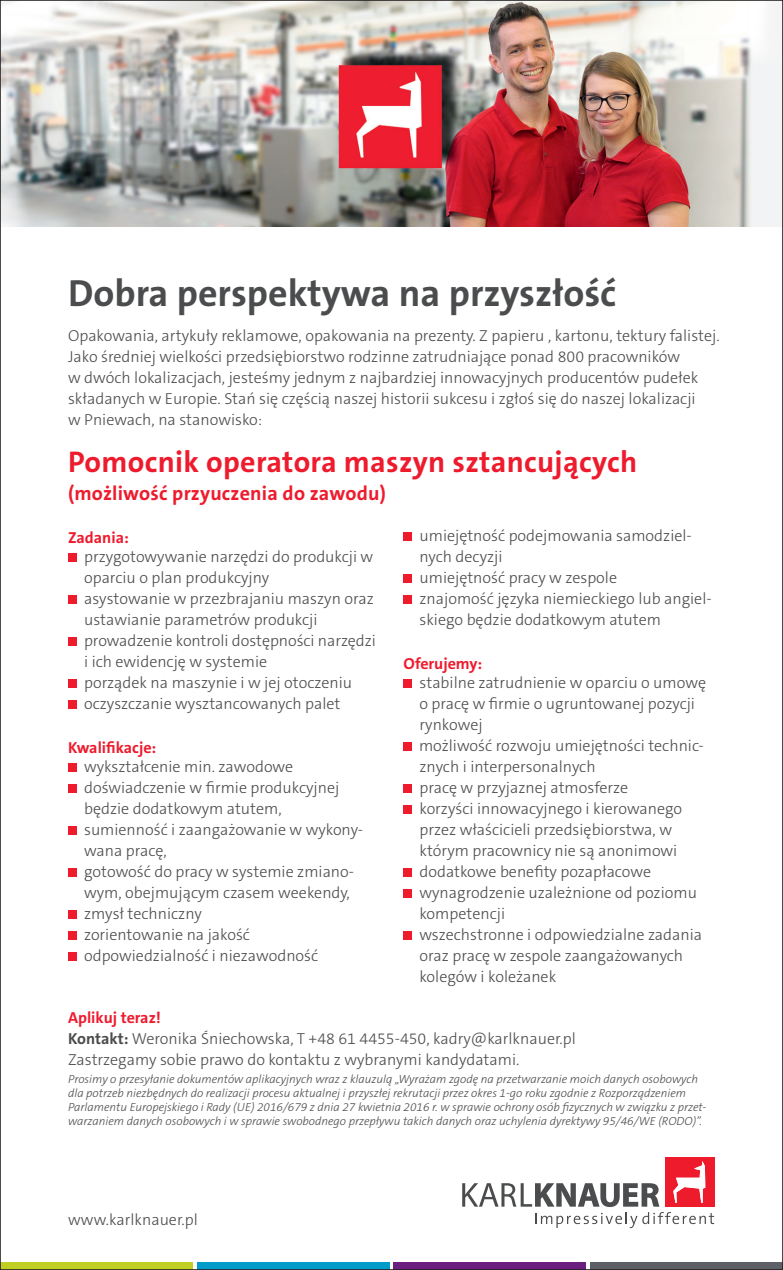
<style>
.page{position:relative;width:783px;height:1270px;background:#fff}
.page>*{position:absolute;margin:0;border:0;box-sizing:border-box;transform-origin:0 0}
.t1{font:700 38px "The Sans B W7";color:#4b4c4d}
.t2{font:700 30px "The Sans C5";letter-spacing:.01em;color:#ee1b2d}
.t3{font:700 20px "The Sans C5";letter-spacing:.01em;color:#ee1b2d}
.t4{font:300 16px/21px "The Sans C5";color:#4b4c4d}
.t5{font:700 16px "The Sans C5";color:#ee1b2d}
.t6{font:italic 300 11.8px/14px "The Sans C5";color:#4b4c4d}
.s1{font-weight:700}
</style>
<div class="page">
<div style="left:664px;top:1157px;width:50px;height:50px;background:#ee1b2d"></div>
<svg style="left:462px;top:1161px;width:252px;height:67px"></svg>
<div style="left:68px;top:554px;width:9px;height:8px;background:#ee1b2d"></div>
<div style="left:68px;top:596px;width:9px;height:8px;background:#ee1b2d"></div>
<div style="left:68px;top:638px;width:9px;height:8px;background:#ee1b2d"></div>
<div style="left:68px;top:680px;width:9px;height:8px;background:#ee1b2d"></div>
<div style="left:68px;top:701px;width:9px;height:8px;background:#ee1b2d"></div>
<div style="left:68px;top:764px;width:9px;height:8px;background:#ee1b2d"></div>
<div style="left:68px;top:785px;width:9px;height:8px;background:#ee1b2d"></div>
<div style="left:68px;top:827px;width:9px;height:8px;background:#ee1b2d"></div>
<div style="left:68px;top:869px;width:9px;height:8px;background:#ee1b2d"></div>
<div style="left:68px;top:911px;width:9px;height:8px;background:#ee1b2d"></div>
<div style="left:68px;top:932px;width:9px;height:8px;background:#ee1b2d"></div>
<div style="left:68px;top:953px;width:9px;height:8px;background:#ee1b2d"></div>
<div style="left:403px;top:533px;width:9px;height:8px;background:#ee1b2d"></div>
<div style="left:403px;top:575px;width:9px;height:8px;background:#ee1b2d"></div>
<div style="left:403px;top:596px;width:9px;height:8px;background:#ee1b2d"></div>
<div style="left:403px;top:680px;width:9px;height:8px;background:#ee1b2d"></div>
<div style="left:403px;top:743px;width:9px;height:8px;background:#ee1b2d"></div>
<div style="left:403px;top:785px;width:9px;height:8px;background:#ee1b2d"></div>
<div style="left:403px;top:806px;width:9px;height:8px;background:#ee1b2d"></div>
<div style="left:403px;top:869px;width:9px;height:8px;background:#ee1b2d"></div>
<div style="left:403px;top:890px;width:9px;height:8px;background:#ee1b2d"></div>
<div style="left:403px;top:932px;width:9px;height:8px;background:#ee1b2d"></div>
<img style="left:2px;top:2px;width:778px;height:224px">
<div style="left:0;top:1263px;width:193px;height:7px;background:#c1ce23"></div>
<div style="left:197px;top:1263px;width:192px;height:7px;background:#009bc8"></div>
<div style="left:393px;top:1263px;width:193px;height:7px;background:#6b1f7e"></div>
<div style="left:590px;top:1263px;width:192px;height:7px;background:#5d6067"></div>
<p class="t1" style="left:68px;top:269px;width:549px">Dobra perspektywa na przyszłość</p>
<p class="t4" style="left:68px;top:325px;width:653px">Opakowania, artykuły reklamowe, opakowania na prezenty. Z papieru , kartonu, tektury falistej.<br>Jako średniej wielkości przedsiębiorstwo rodzinne zatrudniające ponad 800 pracowników<br>w dwóch lokalizacjach, jesteśmy jednym z najbardziej innowacyjnych producentów pudełek składanych w Europie. Stań się częścią naszej historii sukcesu i zgłoś się do naszej lokalizacji<br>w Pniewach, na stanowisko:</p>
<p class="t2" style="left:68px;top:442px;width:570px">Pomocnik operatora maszyn sztancujących</p>
<p class="t3" style="left:68px;top:480px;width:319px">(możliwość przyuczenia do zawodu)</p>
<p class="t5" style="left:68px;top:527px;width:62px">Zadania:</p>
<p class="t4" style="left:84px;top:546px;width:290px">przygotowywanie narzędzi do produkcji w oparciu o plan produkcyjny</p>
<p class="t4" style="left:84px;top:588px;width:291px">asystowanie w przezbrajaniu maszyn oraz ustawianie parametrów produkcji</p>
<p class="t4" style="left:84px;top:630px;width:293px">prowadzenie kontroli dostępności narzędzi i ich ewidencję w systemie</p>
<p class="t4" style="left:84px;top:672px;width:269px">porządek na maszynie i w jej otoczeniu</p>
<p class="t4" style="left:84px;top:693px;width:258px">oczyszczanie wysztancowanych palet</p>
<p class="t5" style="left:68px;top:737px;width:90px">Kwalifikacje:</p>
<p class="t4" style="left:84px;top:756px;width:211px">wykształcenie min. zawodowe</p>
<p class="t4" style="left:84px;top:777px;width:256px">doświadczenie w firmie produkcyjnej będzie dodatkowym atutem,</p>
<p class="t4" style="left:84px;top:819px;width:280px">sumienność i zaangażowanie w wykony&shy;wana pracę,</p>
<p class="t4" style="left:84px;top:861px;width:271px">gotowość do pracy w systemie zmiano&shy;wym, obejmującym czasem weekendy,</p>
<p class="t4" style="left:84px;top:903px;width:119px">zmysł techniczny</p>
<p class="t4" style="left:84px;top:924px;width:167px">zorientowanie na jakość</p>
<p class="t4" style="left:84px;top:945px;width:235px">odpowiedzialność i niezawodność</p>
<p class="t4" style="left:419px;top:525px;width:274px">umiejętność podejmowania samodziel&shy;nych decyzji<br>umiejętność pracy w zespole</p>
<p class="t4" style="left:419px;top:588px;width:293px">znajomość języka niemieckiego lub angiel&shy;skiego będzie dodatkowym atutem</p>
<p class="t5" style="left:403px;top:653px;width:80px">Oferujemy:</p>
<p class="t4" style="left:419px;top:672px;width:288px">stabilne zatrudnienie w oparciu o umowę o pracę w firmie o ugruntowanej pozycji rynkowej</p>
<p class="t4" style="left:419px;top:735px;width:286px">możliwość rozwoju umiejętności technic&shy;znych i interpersonalnych</p>
<p class="t4" style="left:419px;top:777px;width:210px">pracę w przyjaznej atmosferze</p>
<p class="t4" style="left:419px;top:798px;width:264px">korzyści innowacyjnego i kierowanego przez właścicieli przedsiębiorstwa, w którym pracownicy nie są anonimowi</p>
<p class="t4" style="left:419px;top:861px;width:233px">dodatkowe benefity pozapłacowe</p>
<p class="t4" style="left:419px;top:882px;width:284px">wynagrodzenie uzależnione od poziomu kompetencji<br>wszechstronne i odpowiedzialne zadania oraz pracę w zespole zaangażowanych kolegów i koleżanek</p>
<p class="t5" style="left:68px;top:1008px;width:94px">Aplikuj teraz!</p>
<p class="t4" style="left:68px;top:1028px;width:509px"><span class="s1">Kontakt:</span> Weronika Śniechowska, T +48 61 4455-450, kadry@karlknauer.pl<br>Zastrzegamy sobie prawo do kontaktu z wybranymi kandydatami.</p>
<p class="t6" style="left:68px;top:1072px;width:639px">Prosimy o przesyłanie dokumentów aplikacyjnych wraz z klauzulą „Wyrażam zgodę na przetwarzanie moich danych osobowych dla potrzeb niezbędnych do realizacji procesu aktualnej i przyszłej rekrutacji przez okres 1-go roku zgodnie z Rozporządzeniem Parlamentu Europejskiego i Rady (UE) 2016/679 z dnia 27 kwietnia 2016 r. w sprawie ochrony osób fizycznych w związku z przet&shy;warzaniem danych osobowych i w sprawie swobodnego przepływu takich danych oraz uchylenia dyrektywy 95/46/WE (RODO)”.</p>
<p class="t4" style="left:68px;top:1209px;width:131px">www.karlknauer.pl</p>
</div>
